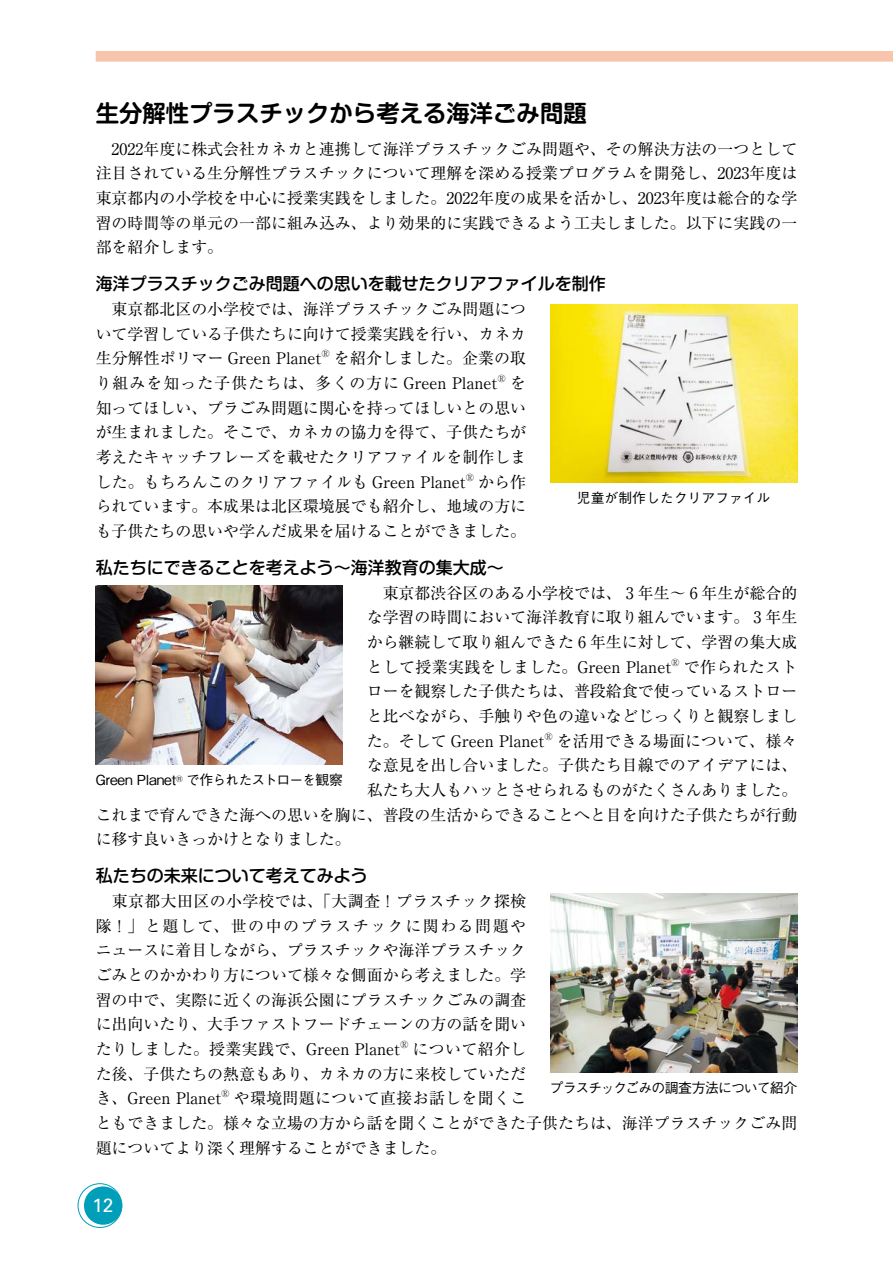
<style>
.page{position:relative;width:893px;height:1263px;background:#fff}
.page>*{position:absolute;margin:0;border:0;box-sizing:border-box;transform-origin:0 0}
.t1{font:700 23.4px "Shin M Go Pro De";color:#000}
.t2{font:19.2px "Univers LT Std";color:#fff}
.t3{font:500 16.95px "Shin M Go Pro";color:#000}
.t4{font:15.9px/24.6px "Ryumin Pr 6 N";color:#000;text-align:justify}
.t5{font:15.9px "Ryumin Pr 6 N";letter-spacing:.02em;color:#000}
.t6{font:500 13.8px "Gothic BBB Pro";letter-spacing:-.03em;color:#000}
.t7{font:500 13.8px "Gothic BBB Pro";letter-spacing:-.055em;color:#000}
.t8{font:500 13.8px "Gothic BBB Pro";color:#000}
.s1{font-family:"Ryumin Pro"}
.s2{font-family:"APXL25 Ryumin R EMNUM"}
</style>
<div class="page">
<div style="left:96px;top:51px;width:797px;height:11px;background:#f8c5ac"></div>
<div style="left:84px;top:1186px;width:38px;height:39px;background:#009fb9;border-radius:50%"></div>
<div style="left:78px;top:1183px;width:44px;height:45px;border:1px solid #009fb9;border-radius:50%"></div>
<img style="left:550px;top:304px;width:247px;height:179px">
<img style="left:96px;top:586px;width:247px;height:179px">
<img style="left:550px;top:893px;width:247px;height:179px">
<h1 class="t1" style="left:96px;top:94px;width:493px">生分解性プラスチックから考える海洋ごみ問題</h1>
<p class="t4" style="left:96px;top:136px;width:703px">　2022年度に株式会社カネカと連携して海洋プラスチックごみ問題や<span class="s1">、</span>その解決方法の一つとして注目されている生分解性プラスチックについて理解を深める授業プログラムを開発し<span class="s1">、</span>2023年度は東京都内の小学校を中心に授業実践をしました<span class="s1">。</span>2022年度の成果を活かし<span class="s1">、</span>2023年度は総合的な学習の時間等の単元の一部に組み込み<span class="s1">、</span>より効果的に実践できるよう工夫しました<span class="s1">。</span>以下に実践の一部を紹介します<span class="s1">。</span></p>
<p class="t3" style="left:96px;top:270px;width:512px">海洋プラスチックごみ問題への思いを載せたクリアファイルを制作</p>
<p class="t4" style="left:96px;top:296px;width:432px">　東京都北区の小学校では<span class="s1">、</span>海洋プラスチックごみ問題について学習している子供たちに向けて授業実践を行い<span class="s1">、</span>カネカ生分解性ポリマー Green Planet<sup>®</sup> を紹介しました<span class="s1">。</span>企業の取り組みを知った子供たちは<span class="s1">、</span>多くの方に Green Planet<sup>®</sup> を知ってほしい<span class="s1">、</span>プラごみ問題に関心を持ってほしいとの思いが生まれました<span class="s1">。</span>そこで<span class="s1">、</span>カネカの協力を得て<span class="s1">、</span>子供たちが考えたキャッチフレーズを載せたクリアファイルを制作しました<span class="s1">。</span>もちろんこのクリアファイルも Green Planet<sup>®</sup> から作られています<span class="s1">。</span>本成果は北区環境展でも紹介し<span class="s1">、</span>地域の方にも子供たちの思いや学んだ成果を届けることができました<span class="s1">。</span></p>
<p class="t3" style="left:96px;top:554px;width:410px">私たちにできることを考えよう～海洋教育の集大成～</p>
<p class="t4" style="left:367px;top:580px;width:432px">　東京都渋谷区のある小学校では<span class="s1">、</span><span class="s2">３</span>年生<span class="s1">～</span><span class="s2">６</span>年生が総合的</p>
<p class="t4" style="left:367px;top:604px;width:432px">な学習の時間において海洋教育に取り組んでいます<span class="s1">。</span><span class="s2">３</span>年生</p>
<p class="t4" style="left:367px;top:629px;width:432px">から継続して取り組んできた<span class="s2">６</span>年生に対して<span class="s1">、</span>学習の集大成</p>
<p class="t5" style="left:367px;top:654px;width:432px">として授業実践をしました<span class="s1">。</span>Green Planet<sup>®</sup> で作られたスト</p>
<p class="t4" style="left:367px;top:678px;width:432px">ローを観察した子供たちは<span class="s1">、</span>普段給食で使っているストロー</p>
<p class="t4" style="left:367px;top:703px;width:432px">と比べながら<span class="s1">、</span>手触りや色の違いなどじっくりと観察しまし</p>
<p class="t4" style="left:367px;top:728px;width:432px">た<span class="s1">。</span>そして Green Planet<sup>®</sup> を活用できる場面について<span class="s1">、</span>様々</p>
<p class="t4" style="left:367px;top:752px;width:432px">な意見を出し合いました<span class="s1">。</span>子供たち目線でのアイデアには<span class="s1">、</span></p>
<p class="t4" style="left:367px;top:777px;width:432px">私たち大人もハッとさせられるものがたくさんありました<span class="s1">。</span></p>
<p class="t4" style="left:96px;top:802px;width:703px">これまで育んできた海への思いを胸に<span class="s1">、</span>普段の生活からできることへと目を向けた子供たちが行動</p>
<p class="t4" style="left:96px;top:826px;width:257px">に移す良いきっかけとなりました<span class="s1">。</span></p>
<p class="t3" style="left:96px;top:862px;width:274px">私たちの未来について考えてみよう</p>
<p class="t4" style="left:96px;top:888px;width:703px;text-align:left">　東京都大田区の小学校では<span class="s1">、「</span>大調査<span class="s1">！</span>プラスチック探検<br>隊<span class="s1">！」</span>と題して<span class="s1">、</span>世の中のプラスチックに関わる問題や<br>ニュースに着目しながら<span class="s1">、</span>プラスチックや海洋プラスチック<br>ごみとのかかわり方について様々な側面から考えました<span class="s1">。</span>学<br>習の中で<span class="s1">、</span>実際に近くの海浜公園にプラスチックごみの調査<br>に出向いたり<span class="s1">、</span>大手ファストフードチェーンの方の話を聞い<br>たりしました<span class="s1">。</span>授業実践で<span class="s1">、</span>Green Planet<sup>®</sup> について紹介し<br>た後<span class="s1">、</span>子供たちの熱意もあり<span class="s1">、</span>カネカの方に来校していただ<br>き<span class="s1">、</span>Green Planet<sup>®</sup> や環境問題について直接お話しを聞くこ<br>ともできました<span class="s1">。</span>様々な立場の方から話を聞くことができた子供たちは<span class="s1">、</span>海洋プラスチックごみ問題についてより深く理解することができました<span class="s1">。</span></p>
<p class="t8" style="left:577px;top:487px;width:195px">児童が制作したクリアファイル</p>
<p class="t6" style="left:96px;top:769px;width:249px">Green Planet<sup>®</sup> で作られたストローを観察</p>
<p class="t7" style="left:550px;top:1076px;width:249px">プラスチックごみの調査方法について紹介</p>
<p class="t2" style="left:93px;top:1194px;width:22px">12</p>
</div>
